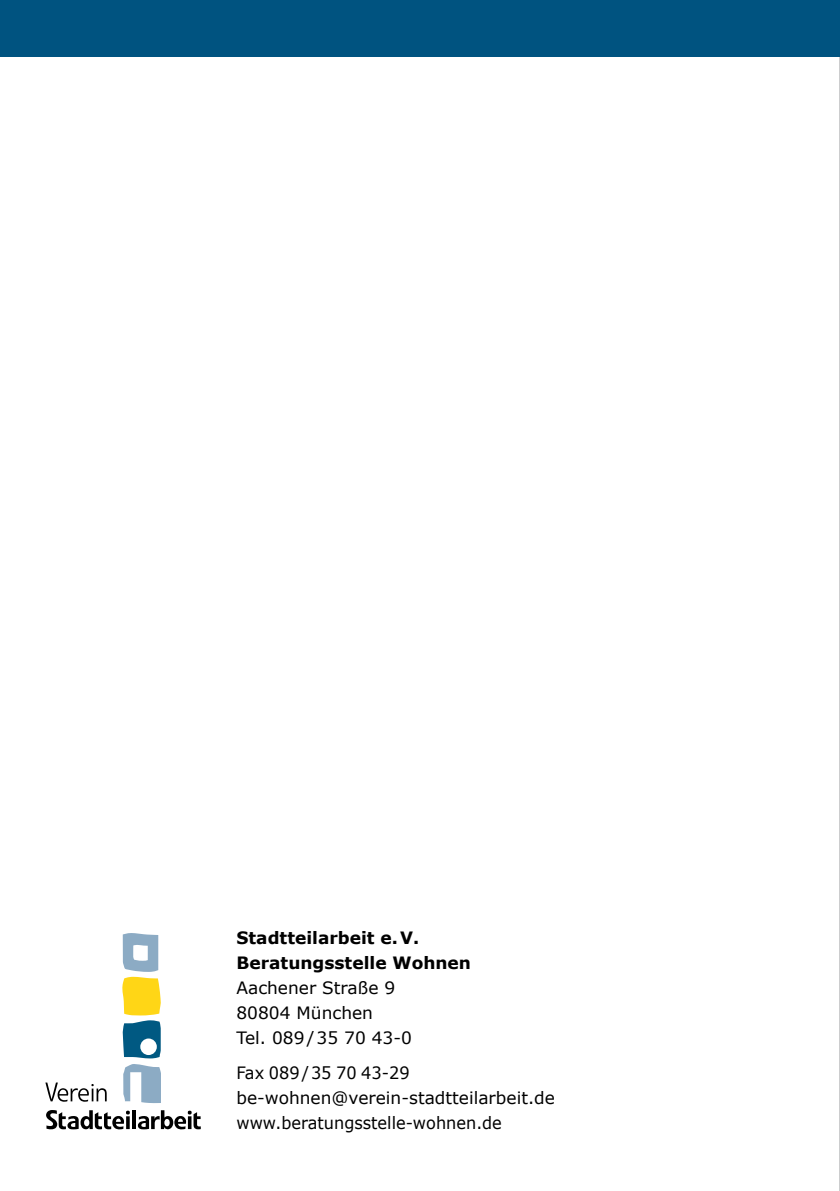
<style>
.page{position:relative;width:840px;height:1191px;background:#fff}
.page>*{position:absolute;margin:0;border:0;box-sizing:border-box;transform-origin:0 0}
.t1{font:17px/25px "Verdana";color:#000;scale:.95 1}
.t2{font:17px/25px "Verdana";color:#000}
.t3{font:700 17px/25px "Verdana";color:#000}
</style>
<div class="page">
<hr style="left:839px;top:0;width:1px;height:1191px;background:#9c9e9f">
<div style="left:0;top:0;width:839px;height:57px;background:#005380"></div>
<svg style="left:122px;top:933px;width:39px;height:125px"></svg>
<svg style="left:123px;top:1064px;width:38px;height:39px"></svg>
<svg style="left:46px;top:1110px;width:84px;height:19px"></svg>
<hr style="left:132px;top:1110px;width:4px;height:19px;background:#000">
<svg style="left:138px;top:1110px;width:63px;height:19px"></svg>
<svg style="left:45px;top:1082px;width:62px;height:19px"></svg>
<p class="t3" style="left:236px;top:925px;width:236px">Stadtteilarbeit e.V.<br>Beratungsstelle Wohnen</p>
<p class="t2" style="left:236px;top:975px;width:177px">Aachener Straße 9<br>80804 München<br>Tel. 089/35 70 43-0</p>
<p class="t1" style="left:236px;top:1060px;width:336px">Fax 089/35 70 43-29 be-wohnen@verein-stadtteilarbeit.de www.beratungsstelle-wohnen.de</p>
</div>
